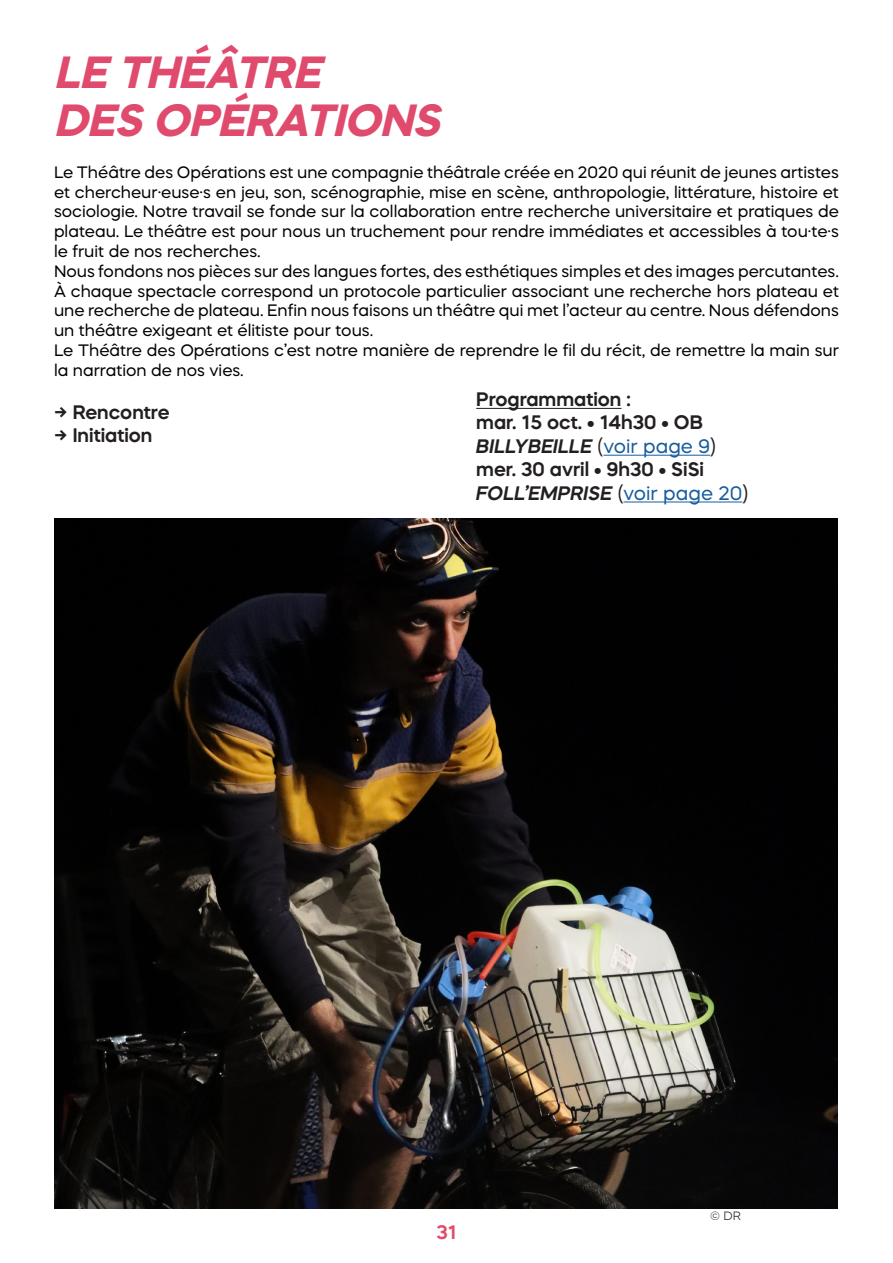
<style>
.page{position:relative;width:893px;height:1263px;background:#fff}
.page>*{position:absolute;margin:0;border:0;box-sizing:border-box;transform-origin:0 0}
.t1{font:italic 700 45px "Mazzard H";color:#e04a6d}
.t2{font:600 19.5px "Mazzard H";color:#231f20}
.t3{font:italic 600 19.5px "Mazzard H";color:#231f20}
.t4{font:600 19.5px "Mazzard H";color:#e04a6d}
.t5{font:16.5px/19.8px "Mazzard H";color:#000001;text-align:justify}
.t6{font:300 12px "Mazzard H";color:#231f20}
.s1{font-weight:400;font-style:normal}
.s2{font-weight:400;font-style:normal;color:#175d9e}
</style>
<div class="page">
<hr style="left:476px;top:408px;width:145px;height:1px;background:#231f20">
<hr style="left:603px;top:455px;width:107px;height:1px;background:#175d9e">
<hr style="left:623px;top:501px;width:119px;height:1px;background:#175d9e">
<img style="left:54px;top:519px;width:784px;height:690px">
<p class="t1" style="left:54px;top:42px;width:281px">LE THÉÂTRE</p>
<p class="t1" style="left:54px;top:90px;width:400px">DES OPÉRATIONS</p>
<p class="t5" style="left:54px;top:162px;width:786px">Le Théâtre des Opérations est une compagnie théâtrale créée en 2020 qui réunit de jeunes artistes et chercheur·euse·s en jeu, son, scénographie, mise en scène, anthropologie, littérature, histoire et sociologie. Notre travail se fonde sur la collaboration entre recherche universitaire et pratiques de plateau. Le théâtre est pour nous un truchement pour rendre immédiates et accessibles à tou·te·s le fruit de nos recherches.</p>
<p class="t5" style="left:54px;top:261px;width:786px">Nous fondons nos pièces sur des langues fortes, des esthétiques simples et des images percutantes.</p>
<p class="t5" style="left:54px;top:281px;width:786px">À chaque spectacle correspond un protocole particulier associant une recherche hors plateau et une recherche de plateau. Enfin nous faisons un théâtre qui met l’acteur au centre. Nous défendons un théâtre exigeant et élitiste pour tous.</p>
<p class="t5" style="left:54px;top:340px;width:786px">Le Théâtre des Opérations c’est notre manière de reprendre le fil du récit, de remettre la main sur la narration de nos vies.</p>
<p class="t2" style="left:54px;top:399px;width:117px">→ Rencontre</p>
<p class="t2" style="left:54px;top:423px;width:100px">→ Initiation</p>
<p class="t2" style="left:476px;top:386px;width:156px">Programmation :</p>
<p class="t2" style="left:476px;top:410px;width:228px">mar. 15 oct. • 14h30 • OB</p>
<p class="t3" style="left:476px;top:433px;width:241px">BILLYBEILLE <span class="s1">(</span><span class="s2">voir page 9</span><span class="s1">)</span></p>
<p class="t2" style="left:476px;top:456px;width:229px">mer. 30 avril • 9h30 • SiSi</p>
<p class="t3" style="left:476px;top:480px;width:273px">FOLL’EMPRISE <span class="s1">(</span><span class="s2">voir page 20</span><span class="s1">)</span></p>
<p class="t4" style="left:436px;top:1220px;width:22px">31</p>
<p class="t6" style="left:710px;top:1208px;width:32px">© DR</p>
</div>
